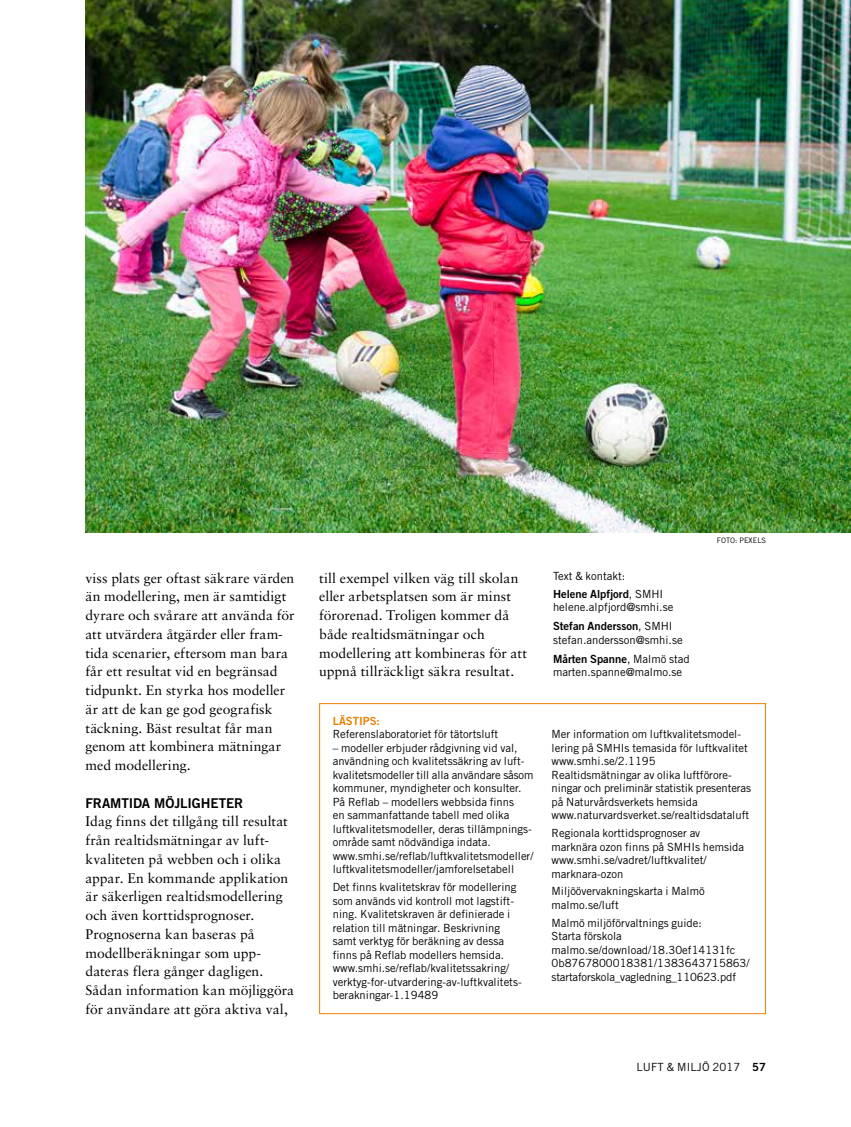
<style>
.page{position:relative;width:851px;height:1127px;background:#fff}
.page>*{position:absolute;margin:0;border:0;box-sizing:border-box;transform-origin:0 0}
.t1{font:13.95px/18.8px "Sabon LT Std";letter-spacing:.01em;color:#000}
.t2{font:13.5px "Trade Gothic LT Std Bd 2";letter-spacing:-.01em;color:#000}
.t3{font:11.25px/13.5px "Trade Gothic LT Std";color:#000}
.t4{font:11.25px "Trade Gothic LT Std Bd 2";color:#000}
.t5{font:11.25px "Trade Gothic LT Std Bd 2";color:#eb8000}
.t6{font:7.5px "Trade Gothic LT Std";color:#000}
.s1{font-family:"Trade Gothic LT Std"}
.s2{font-family:"Trade Gothic LT Std Bd 2"}
</style>
<div class="page">
<img style="left:85px;top:0;width:765px;height:532px">
<div style="left:319px;top:703px;width:446px;height:311px;border:1px solid #eb8000"></div>
<p class="t1" style="left:85px;top:568px;width:210px">viss plats ger oftast säkrare värden än modellering, men är samtidigt dyrare och svårare att använda för att utvärdera åtgärder eller fram&shy;tida scenarier, eftersom man bara får ett resultat vid en begränsad tidpunkt. En styrka hos modeller är att de kan ge god geografisk täckning. Bäst resultat får man genom att kombinera mätningar med modellering.</p>
<p class="t2" style="left:85px;top:794px;width:159px">FRAMTIDA MÖJLIGHETER</p>
<p class="t1" style="left:85px;top:812px;width:210px">Idag finns det tillgång till resultat från realtidsmätningar av luft&shy;kvaliteten på webben och i olika appar. En kommande applikation är säkerligen realtidsmodellering och även korttidsprognoser.<br>Prognoserna kan baseras på modellberäkningar som upp&shy;dateras flera gånger dagligen.<br>Sådan information kan möjliggöra för användare att göra aktiva val,</p>
<p class="t1" style="left:319px;top:568px;width:209px">till exempel vilken väg till skolan eller arbetsplatsen som är minst förorenad. Troligen kommer då både realtidsmätningar och modellering att kombineras för att uppnå tillräckligt säkra resultat.</p>
<p class="t3" style="left:553px;top:569px;width:74px">Text &amp; kontakt:</p>
<p class="t4" style="left:553px;top:587px;width:112px">Helene Alpfjord<span class="s1">, SMHI</span></p>
<p class="t3" style="left:553px;top:600px;width:122px">helene.alpfjord@smhi.se</p>
<p class="t4" style="left:553px;top:619px;width:121px">Stefan Andersson<span class="s1">, SMHI</span></p>
<p class="t3" style="left:553px;top:633px;width:131px">stefan.andersson@smhi.se</p>
<p class="t4" style="left:553px;top:652px;width:138px">Mårten Spanne<span class="s1">, Malmö stad</span></p>
<p class="t3" style="left:553px;top:665px;width:130px">marten.spanne@malmo.se</p>
<p class="t6" style="left:716px;top:536px;width:51px">FOTO: PEXELS</p>
<p class="t5" style="left:333px;top:714px;width:49px">LÄSTIPS:</p>
<p class="t3" style="left:333px;top:727px;width:167px">Referenslaboratoriet för tätortsluft</p>
<p class="t3" style="left:333px;top:741px;width:202px">– modeller erbjuder rådgivning vid val, användning och kvalitetssäkring av luft&shy;kvalitetsmodeller till alla användare såsom kommuner, myndigheter och konsulter.<br>På Reflab – modellers webbsida finns<br>en sammanfattande tabell med olika luftkvalitetsmodeller, deras tillämpnings&shy;område samt nödvändiga indata. www.smhi.se/reflab/luftkvalitetsmodeller/ luftkvalitetsmodeller/jamforelsetabell</p>
<p class="t3" style="left:333px;top:880px;width:190px">Det finns kvalitetskrav för modellering som används vid kontroll mot lagstift&shy;ning. Kvalitetskraven är definierade i relation till mätningar. Beskrivning samt verktyg för beräkning av dessa finns på Reflab modellers hemsida. www.smhi.se/reflab/kvalitetssakring/ verktyg-for-utvardering-av-luftkvalitets&shy;berakningar-1.19489</p>
<p class="t3" style="left:551px;top:727px;width:201px">Mer information om luftkvalitetsmodel&shy;lering på SMHIs temasida för luftkvalitet www.smhi.se/2.1195<br>Realtidsmätningar av olika luftförore&shy;ningar och preliminär statistik presenteras på Naturvårdsverkets hemsida www.naturvardsverket.se/realtidsdataluft</p>
<p class="t3" style="left:551px;top:826px;width:194px">Regionala korttidsprognoser av marknära ozon finns på SMHIs hemsida www.smhi.se/vadret/luftkvalitet/ marknara-ozon</p>
<p class="t3" style="left:551px;top:884px;width:154px">Miljöövervakningskarta i Malmö malmo.se/luft</p>
<p class="t3" style="left:551px;top:916px;width:199px">Malmö miljöförvaltnings guide:<br>Starta förskola malmo.se/download/18.30ef14131fc 0b8767800018381/1383643715863/ startaforskola_vagledning_110623.pdf</p>
<p class="t3" style="left:636px;top:1060px;width:131px">LUFT &amp; MILJÖ 2017 <span class="s2">57</span></p>
</div>
